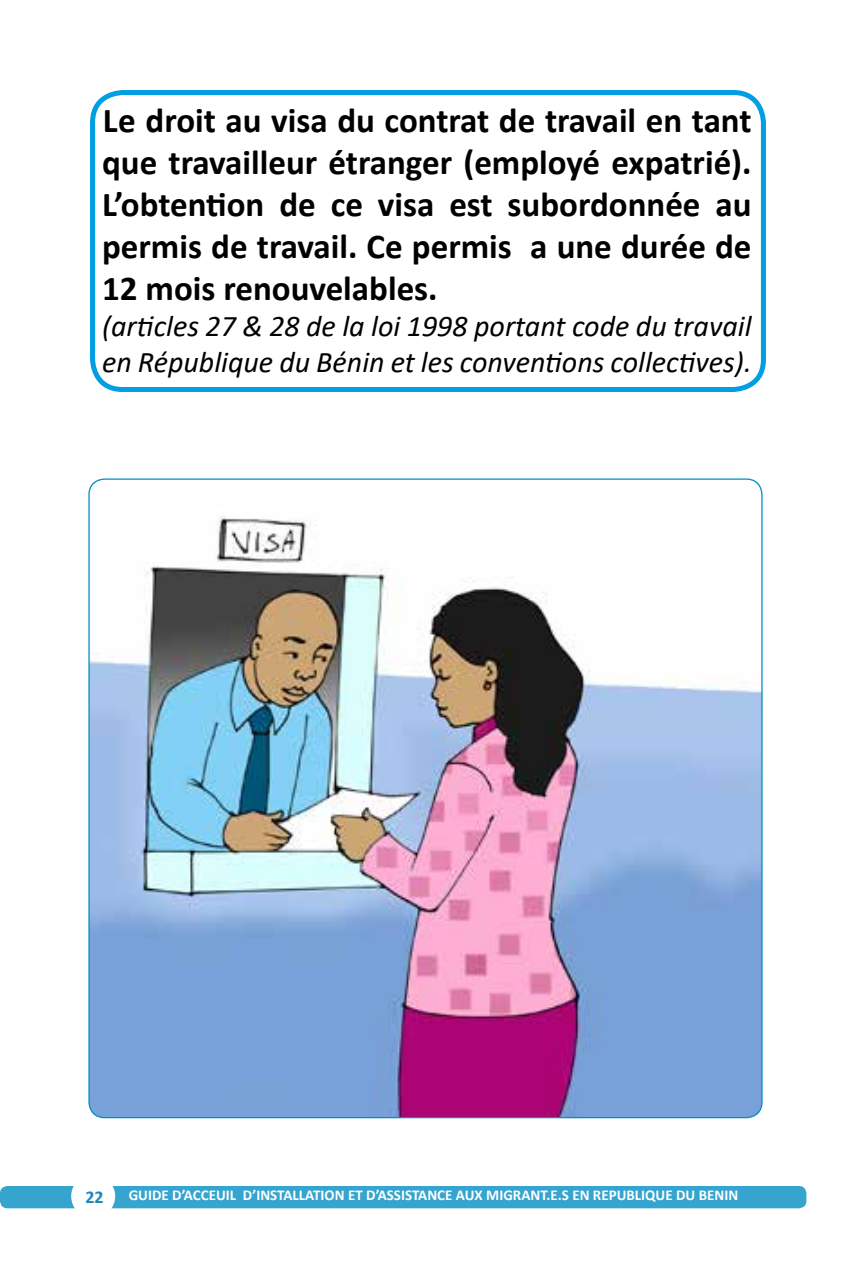
<style>
.page{position:relative;width:851px;height:1276px;background:#fff}
.page>*{position:absolute;margin:0;border:0;box-sizing:border-box;transform-origin:0 0}
.t1{font:700 35px/42px "Calibri";color:#000;text-align:justify}
.t2{font:italic 30px/36px "Calibri";color:#000}
.t3{font:700 18px "Calibri";color:#1a87bb}
.t4{font:700 15px "Calibri";color:#fff}
</style>
<div class="page">
<div style="left:0;top:1186px;width:806px;height:22px;background:#35a4cf;border-radius:8px"></div>
<div style="left:71px;top:1174px;width:44px;height:44px;background:#fff;border-radius:50%"></div>
<img style="left:90px;top:479px;width:671px;height:638px">
<div style="left:90px;top:90px;width:675px;height:302px;border:5px solid #009fe3;border-radius:30px"></div>
<p class="t1" style="left:102px;top:99px;width:651px">Le droit au visa du contrat de travail en tant que travailleur étranger (employé expatrié).<br>L’obtention de ce visa est subordonnée au permis de travail. Ce permis a une durée de 12 mois renouvelables.</p>
<p class="t2" style="left:102px;top:307px;width:650px">(articles 27 &amp; 28 de la loi 1998 portant code du travail en République du Bénin et les conventions collectives).</p>
<p class="t3" style="left:85px;top:1184px;width:20px">22</p>
<p class="t4" style="left:129px;top:1184px;width:611px">GUIDE D’ACCEUIL D’INSTALLATION ET D’ASSISTANCE AUX MIGRANT.E.S EN REPUBLIQUE DU BENIN</p>
</div>
